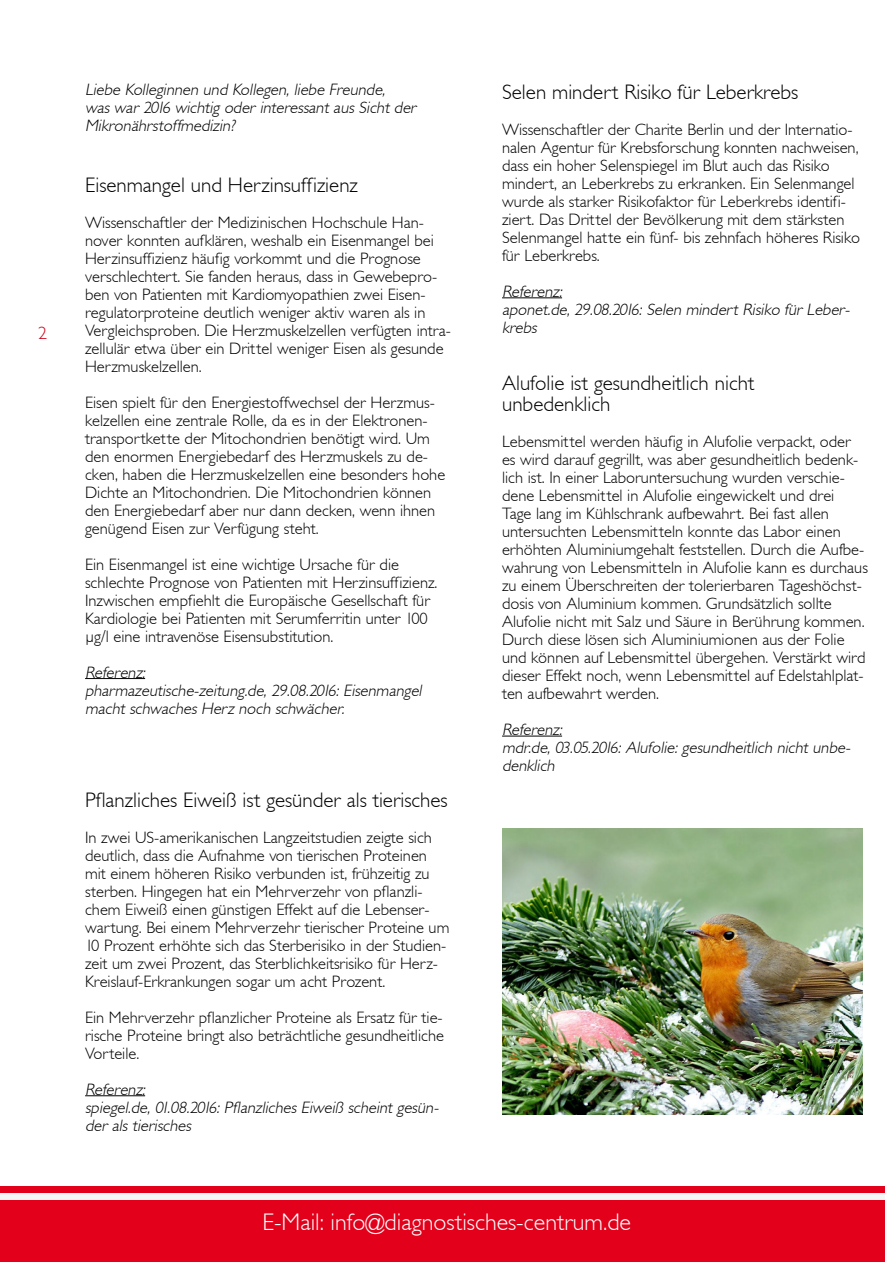
<style>
.page{position:relative;width:885px;height:1262px;background:#fff}
.page>*{position:absolute;margin:0;border:0;box-sizing:border-box;transform-origin:0 0}
.t1{font:24px "Garrison Light Sans";color:#fff}
.t2{font:21px/21px "Garrison Light Sans";color:#000}
.t3{font:18px "Garrison Light Sans";color:#cd071e}
.t4{font:16.5px/18px "Garrison Light Sans";color:#000}
.t5{font:italic 16.5px/18px "Garrison Light Sans";color:#000}
</style>
<div class="page">
<div style="left:0;top:1186px;width:884px;height:75px;background:#e2001a"></div>
<div style="left:0;top:1193px;width:884px;height:7px;background:#f6f6f6"></div>
<hr style="left:85px;top:678px;width:60px;height:1px;background:#000">
<hr style="left:85px;top:1095px;width:60px;height:1px;background:#000">
<hr style="left:502px;top:297px;width:60px;height:1px;background:#000">
<hr style="left:502px;top:735px;width:60px;height:1px;background:#000">
<img style="left:502px;top:828px;width:359px;height:286px">
<p class="t3" style="left:38px;top:322px;width:10px">2</p>
<p class="t5" style="left:85px;top:81px;width:336px">Liebe Kolleginnen und Kollegen, liebe Freunde, was war 2016 wichtig oder interessant aus Sicht der<br>Mikronährstoffmedizin?</p>
<p class="t2" style="left:502px;top:82px;width:298px">Selen mindert Risiko für Leberkrebs</p>
<p class="t4" style="left:502px;top:121px;width:359px">Wissenschaftler der Charite Berlin und der Internatio&shy;nalen Agentur für Krebsforschung konnten nachweisen, dass ein hoher Selenspiegel im Blut auch das Risiko mindert, an Leberkrebs zu erkranken. Ein Selenmangel wurde als starker Risikofaktor für Leberkrebs identifi&shy;ziert. Das Drittel der Bevölkerung mit dem stärksten Selenmangel hatte ein fünf- bis zehnfach höheres Risiko für Leberkrebs.</p>
<p class="t5" style="left:502px;top:283px;width:352px">Referenz:<br>aponet.de, 29.08.2016: Selen mindert Risiko für Leber&shy;krebs</p>
<p class="t2" style="left:85px;top:174px;width:274px">Eisenmangel und Herzinsuffizienz</p>
<p class="t4" style="left:85px;top:213px;width:367px">Wissenschaftler der Medizinischen Hochschule Han&shy;nover konnten aufklären, weshalb ein Eisenmangel bei Herzinsuffizienz häufig vorkommt und die Prognose verschlechtert. Sie fanden heraus, dass in Gewebepro&shy;ben von Patienten mit Kardiomyopathien zwei Eisen&shy;regulatorproteine deutlich weniger aktiv waren als in Vergleichsproben. Die Herzmuskelzellen verfügten intra&shy;zellulär etwa über ein Drittel weniger Eisen als gesunde Herzmuskelzellen.</p>
<p class="t4" style="left:85px;top:393px;width:361px">Eisen spielt für den Energiestoffwechsel der Herzmus&shy;kelzellen eine zentrale Rolle, da es in der Elektronen&shy;transportkette der Mitochondrien benötigt wird. Um den enormen Energiebedarf des Herzmuskels zu de&shy;cken, haben die Herzmuskelzellen eine besonders hohe Dichte an Mitochondrien. Die Mitochondrien können den Energiebedarf aber nur dann decken, wenn ihnen genügend Eisen zur Verfügung steht.</p>
<p class="t4" style="left:85px;top:555px;width:354px">Ein Eisenmangel ist eine wichtige Ursache für die schlechte Prognose von Patienten mit Herzinsuffizienz.<br>Inzwischen empfiehlt die Europäische Gesellschaft für Kardiologie bei Patienten mit Serumferritin unter 100 µg/l eine intravenöse Eisensubstitution.</p>
<p class="t5" style="left:85px;top:663px;width:341px">Referenz:<br>pharmazeutische-zeitung.de, 29.08.2016: Eisenmangel macht schwaches Herz noch schwächer.</p>
<p class="t2" style="left:502px;top:373px;width:254px">Alufolie ist gesundheitlich nicht unbedenklich</p>
<p class="t4" style="left:502px;top:433px;width:367px">Lebensmittel werden häufig in Alufolie verpackt, oder es wird darauf gegrillt, was aber gesundheitlich bedenk&shy;lich ist. In einer Laboruntersuchung wurden verschie&shy;dene Lebensmittel in Alufolie eingewickelt und drei Tage lang im Kühlschrank aufbewahrt. Bei fast allen untersuchten Lebensmitteln konnte das Labor einen erhöhten Aluminiumgehalt feststellen. Durch die Aufbe&shy;wahrung von Lebensmitteln in Alufolie kann es durchaus zu einem Überschreiten der tolerierbaren Tageshöchst&shy;dosis von Aluminium kommen. Grundsätzlich sollte Alufolie nicht mit Salz und Säure in Berührung kommen.<br>Durch diese lösen sich Aluminiumionen aus der Folie und können auf Lebensmittel übergehen. Verstärkt wird dieser Effekt noch, wenn Lebensmittel auf Edelstahlplat&shy;ten aufbewahrt werden.</p>
<p class="t5" style="left:502px;top:721px;width:353px">Referenz:<br>mdr.de, 03.05.2016: Alufolie: gesundheitlich nicht unbe&shy;denklich</p>
<p class="t2" style="left:85px;top:789px;width:364px">Pflanzliches Eiweiß ist gesünder als tierisches</p>
<p class="t4" style="left:85px;top:828px;width:366px">In zwei US-amerikanischen Langzeitstudien zeigte sich deutlich, dass die Aufnahme von tierischen Proteinen mit einem höheren Risiko verbunden ist, frühzeitig zu sterben. Hingegen hat ein Mehrverzehr von pflanzli&shy;chem Eiweiß einen günstigen Effekt auf die Lebenser&shy;wartung. Bei einem Mehrverzehr tierischer Proteine um 10 Prozent erhöhte sich das Sterberisiko in der Studien&shy;zeit um zwei Prozent, das Sterblichkeitsrisiko für Herz-Kreislauf-Erkrankungen sogar um acht Prozent.</p>
<p class="t4" style="left:85px;top:1008px;width:360px;text-align:justify">Ein Mehrverzehr pflanzlicher Proteine als Ersatz für tie&shy;rische Proteine bringt also beträchtliche gesundheitliche Vorteile.</p>
<p class="t5" style="left:85px;top:1080px;width:358px">Referenz:<br>spiegel.de, 01.08.2016: Pflanzliches Eiweiß scheint gesün&shy;der als tierisches</p>
<h1 class="t1" style="left:262px;top:1208px;width:370px">E-Mail: info@diagnostisches-centrum.de</h1>
</div>
